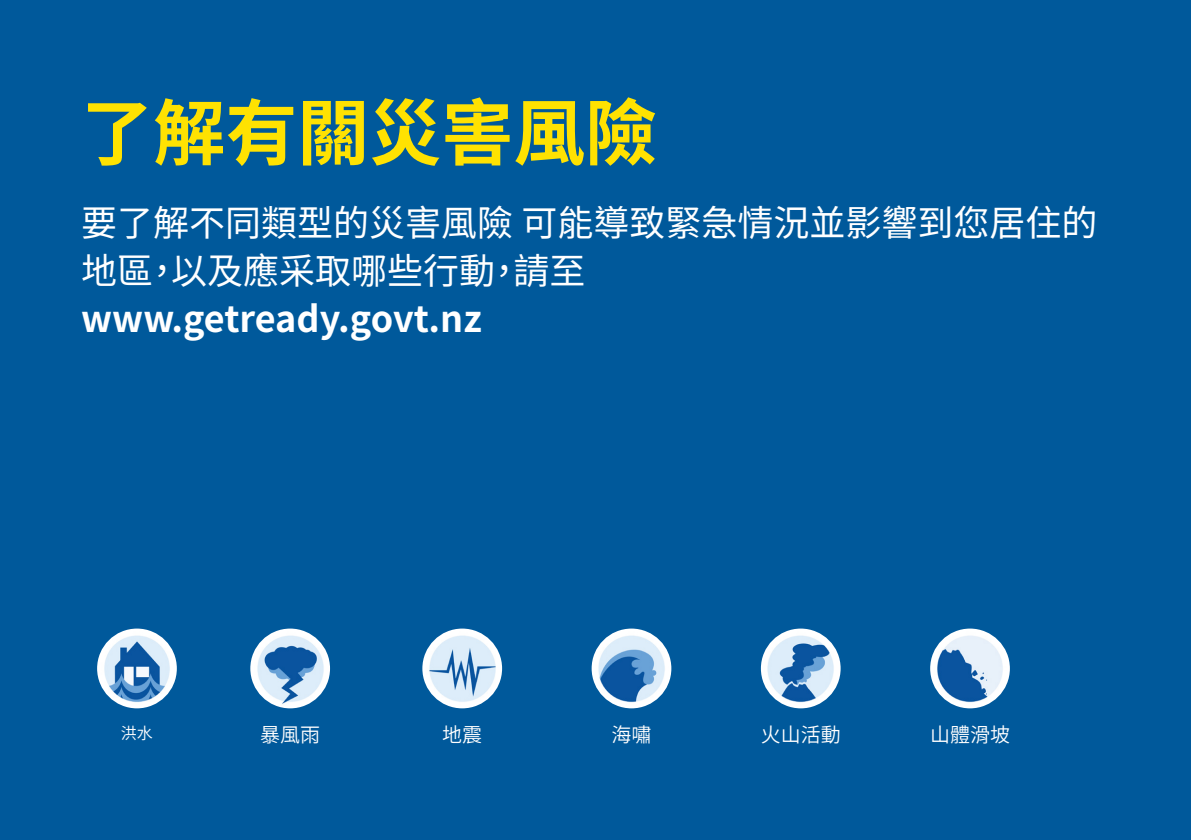
<style>
.page{position:relative;width:1191px;height:840px;background:#fff}
.page>*{position:absolute;margin:0;border:0;box-sizing:border-box;transform-origin:0 0}
.big_yellow_heading{font:700 72px "Source Han Sans TW";color:#ffe201}
.Bigger_intro{font:36px/48px "Source Han Sans TW";color:#fff}
.t1{font:20px "Source Han Sans TW";color:#fff}
.t2{font:16px "Source Han Sans TW";color:#fff}
.s1{font-weight:700}
</style>
<div class="page">
<div style="left:0;top:0;width:1191px;height:839px;background:#00599b"></div>
<img style="left:97px;top:628px;width:80px;height:80px;border-radius:40px">
<img style="left:250px;top:628px;width:80px;height:80px;border-radius:40px">
<img style="left:422px;top:628px;width:80px;height:80px;border-radius:40px">
<img style="left:591px;top:628px;width:80px;height:80px;border-radius:40px">
<img style="left:761px;top:628px;width:79px;height:80px;border-radius:40px">
<img style="left:930px;top:628px;width:80px;height:80px;border-radius:40px">
<p class="big_yellow_heading" style="left:81px;top:92px;width:577px">了解有關災害風險</p>
<p class="Bigger_intro" style="left:81px;top:199px;width:1018px">要了解不同類型的災害風險可能導致緊急情況並影響到您居住的地區，以及應采取哪些行動，請至<br><span class="s1">www.getready.govt.nz</span></p>
<p class="t2" style="left:121px;top:723px;width:33px">洪水</p>
<p class="t1" style="left:260px;top:722px;width:61px">暴風雨</p>
<p class="t1" style="left:442px;top:722px;width:41px">地震</p>
<p class="t1" style="left:611px;top:722px;width:41px">海嘯</p>
<p class="t1" style="left:760px;top:722px;width:81px">火山活動</p>
<p class="t1" style="left:930px;top:722px;width:81px">山體滑坡</p>
</div>
